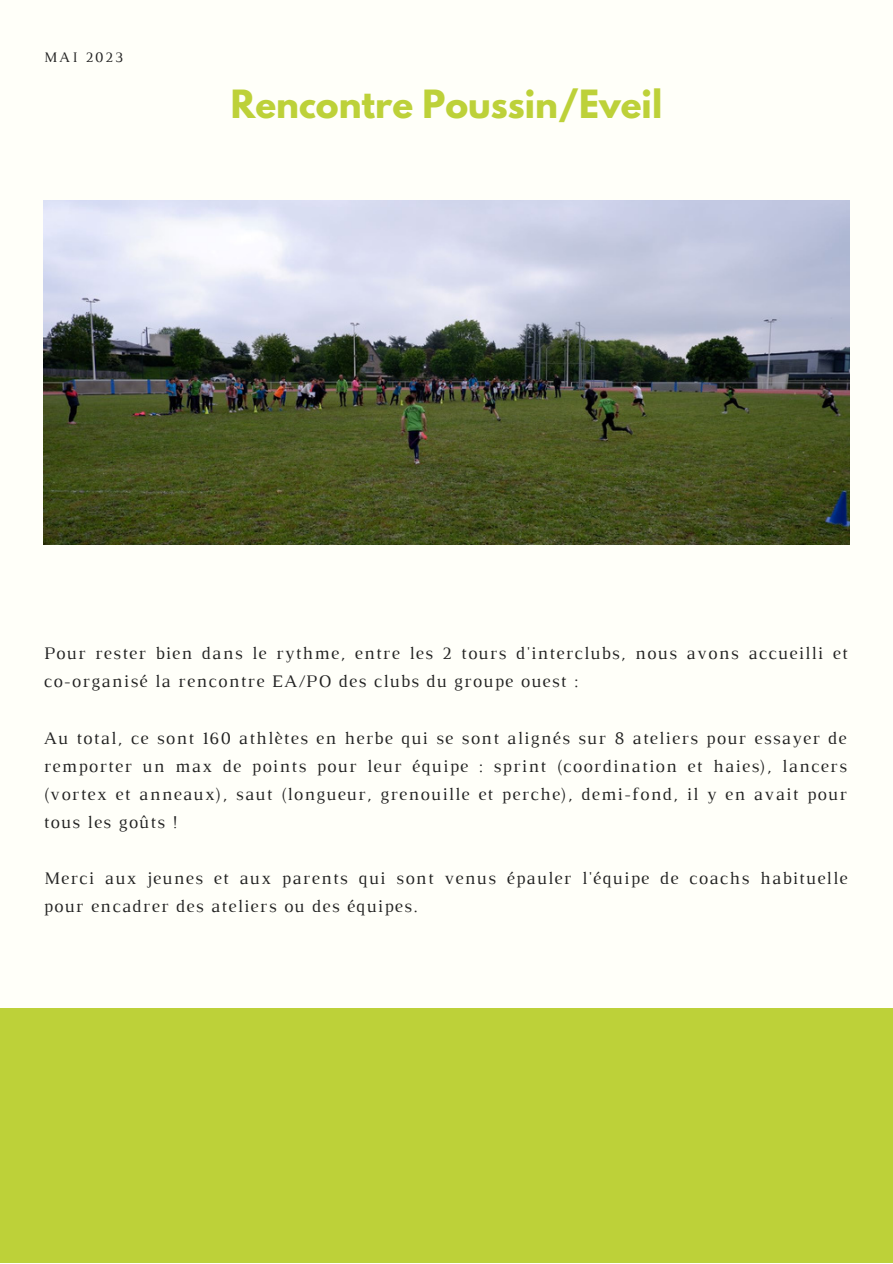
<style>
.page{position:relative;width:893px;height:1264px;background:#fff}
.page>*{position:absolute;margin:0;border:0;box-sizing:border-box;transform-origin:0 0}
.t1{font:700 34.5px "League Spartan";color:#bdd139}
.t2{font:18px/28px "Luthier";letter-spacing:.07em;color:#222}
.t3{font:14.85px "Luthier";letter-spacing:.14em;color:#222}
</style>
<div class="page">
<div style="left:0;top:0;width:892px;height:1262px;background:#fffff9"></div>
<div style="left:0;top:1008px;width:892px;height:254px;background:#bdd139"></div>
<img style="left:44px;top:200px;width:805px;height:344px">
<p class="t3" style="left:44px;top:52px;width:81px">MAI 2023</p>
<p class="t1" style="left:231px;top:87px;width:433px">Rencontre Poussin/Eveil</p>
<p class="t2" style="left:44px;top:641px;width:805px">Pour rester bien dans le rythme, entre les 2 tours d'interclubs, nous avons accueilli et co-organisé la rencontre EA/PO des clubs du groupe ouest :</p>
<p class="t2" style="left:44px;top:725px;width:804px;text-align:justify">Au total, ce sont 160 athlètes en herbe qui se sont alignés sur 8 ateliers pour essayer de remporter un max de points pour leur équipe : sprint (coordination et haies), lancers (vortex et anneaux), saut (longueur, grenouille et perche), demi-fond, il y en avait pour tous les goûts !</p>
<p class="t2" style="left:44px;top:865px;width:805px">Merci aux jeunes et aux parents qui sont venus épauler l'équipe de coachs habituelle pour encadrer des ateliers ou des équipes.</p>
</div>
